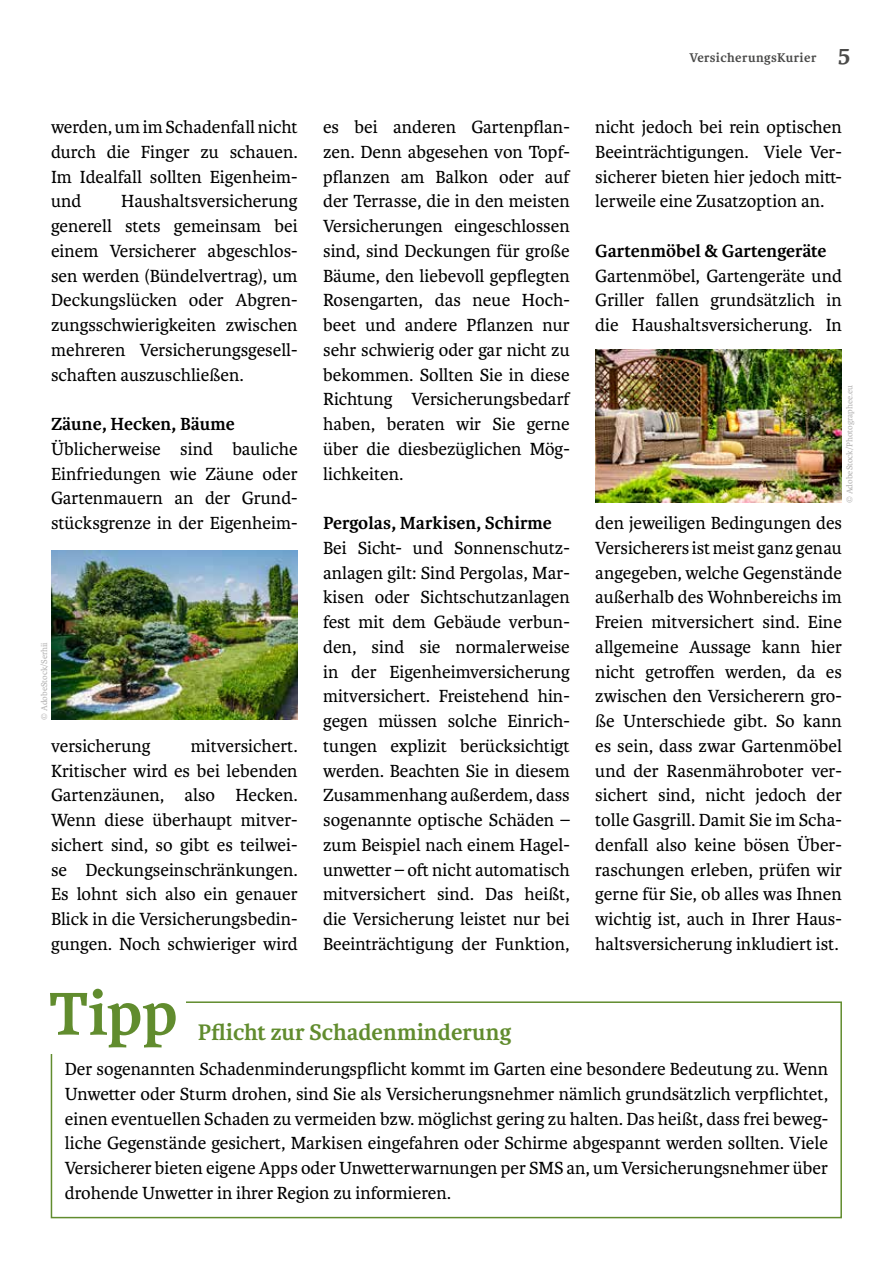
<style>
.page{position:relative;width:893px;height:1263px;background:#fff}
.page>*{position:absolute;margin:0;border:0;box-sizing:border-box;transform-origin:0 0}
.t1{font:700 24px "Karmina";color:#618c2e}
.t2{font:18.75px/24.8px "Karmina";color:#000;text-align:justify}
.t3{font:700 18.75px "Karmina";color:#000}
.t4{font:700 13.5px "Karmina";letter-spacing:.03em;color:#4a4a49}
.t5{font:9px "Karmina";color:#b3b2b2}
.s1{font-size:25.5px}
</style>
<div class="page">
<div style="left:51px;top:1001px;width:791px;height:217px;border:2px solid #618c2e"></div>
<div style="left:44px;top:975px;width:142px;height:78px;background:#fff"></div>
<svg style="left:50px;top:989px;width:126px;height:58px"></svg>
<img style="left:51px;top:550px;width:247px;height:170px">
<img style="left:595px;top:349px;width:247px;height:154px">
<p class="t2" style="left:51px;top:115px;width:248px">werden, um im Schadenfall nicht durch die Finger zu schauen.<br>Im Idealfall sollten Eigenheim&shy;und</p>
<p class="t2" style="left:51px;top:189px;width:248px;text-indent:70px">Haushaltsversicherung generell stets gemeinsam bei einem Versicherer abgeschlos&shy;sen werden (Bündelvertrag), um Deckungslücken oder Abgren&shy;zungsschwierigkeiten zwischen mehreren Versicherungsgesell&shy;schaften auszuschließen.</p>
<p class="t3" style="left:51px;top:413px;width:185px">Zäune, Hecken, Bäume</p>
<p class="t2" style="left:51px;top:437px;width:248px">Üblicherweise sind bauliche Einfriedungen wie Zäune oder Gartenmauern an der Grund&shy;stücksgrenze in der Eigenheim-</p>
<p class="t5" style="left:39px;top:720px;width:79px;rotate:-90deg">© AdobeStock/Serhii</p>
<p class="t2" style="left:51px;top:734px;width:248px;text-indent:140px">mitversichert.<br>Kritischer wird es bei lebenden Gartenzäunen, also Hecken.<br>Wenn diese überhaupt mitver&shy;sichert sind, so gibt es teilwei&shy;se Deckungseinschränkungen.<br>Es lohnt sich also ein genauer Blick in die Versicherungsbedin&shy;gungen. Noch schwieriger wird</p>
<p class="t2" style="left:51px;top:734px;width:101px">versicherung</p>
<p class="t2" style="left:323px;top:115px;width:248px">es bei anderen Gartenpflan&shy;zen. Denn abgesehen von Topf&shy;pflanzen am Balkon oder auf der Terrasse, die in den meisten Versicherungen eingeschlossen sind, sind Deckungen für große Bäume, den liebevoll gepflegten Rosengarten, das neue Hoch&shy;beet und andere Pflanzen nur sehr schwierig oder gar nicht zu bekommen. Sollten Sie in diese Richtung Versicherungsbedarf haben, beraten wir Sie gerne über die diesbezüglichen Mög&shy;lichkeiten.</p>
<p class="t3" style="left:323px;top:512px;width:230px">Pergolas, Markisen, Schirme</p>
<p class="t2" style="left:323px;top:536px;width:248px">Bei Sicht- und Sonnenschutz&shy;anlagen gilt: Sind Pergolas, Mar&shy;kisen oder Sichtschutzanlagen fest mit dem Gebäude verbun&shy;den, sind sie normalerweise in der Eigenheimversicherung mitversichert. Freistehend hin&shy;gegen müssen solche Einrich&shy;tungen explizit berücksichtigt werden. Beachten Sie in diesem Zusammenhang außerdem, dass sogenannte optische Schäden – zum Beispiel nach einem Hagel&shy;unwetter – oft nicht automatisch mitversichert sind. Das heißt, die Versicherung leistet nur bei Beeinträchtigung der Funktion,</p>
<p class="t4" style="left:689px;top:50px;width:163px">VersicherungsKurier <span class="s1">5</span></p>
<p class="t2" style="left:595px;top:115px;width:248px">nicht jedoch bei rein optischen Beeinträchtigungen. Viele Ver&shy;sicherer bieten hier jedoch mitt&shy;lerweile eine Zusatzoption an.</p>
<p class="t3" style="left:595px;top:240px;width:233px">Gartenmöbel &amp; Gartengeräte</p>
<p class="t2" style="left:595px;top:263px;width:248px">Gartenmöbel, Gartengeräte und Griller fallen grundsätzlich in die Haushaltsversicherung. In</p>
<p class="t5" style="left:845px;top:503px;width:119px;rotate:-90deg">© AdobeStock/Photographee.eu</p>
<p class="t2" style="left:595px;top:511px;width:248px">den jeweiligen Bedingungen des Versicherers ist meist ganz genau angegeben, welche Gegenstände außerhalb des Wohnbereichs im Freien mitversichert sind. Eine allgemeine Aussage kann hier nicht getroffen werden, da es zwischen den Versicherern gro&shy;ße Unterschiede gibt. So kann es sein, dass zwar Gartenmöbel und der Rasenmähroboter ver&shy;sichert sind, nicht jedoch der tolle Gasgrill. Damit Sie im Scha&shy;denfall also keine bösen Über&shy;raschungen erleben, prüfen wir gerne für Sie, ob alles was Ihnen wichtig ist, auch in Ihrer Haus&shy;haltsversicherung inkludiert ist.</p>
<p class="t1" style="left:198px;top:1018px;width:315px">Pflicht zur Schadenminderung</p>
<p class="t2" style="left:65px;top:1057px;width:765px">Der sogenannten Schadenminderungspflicht kommt im Garten eine besondere Bedeutung zu. Wenn Unwetter oder Sturm drohen, sind Sie als Versicherungsnehmer nämlich grundsätzlich verpflichtet, einen eventuellen Schaden zu vermeiden bzw. möglichst gering zu halten. Das heißt, dass frei beweg&shy;liche Gegenstände gesichert, Markisen eingefahren oder Schirme abgespannt werden sollten. Viele Versicherer bieten eigene Apps oder Unwetterwarnungen per SMS an, um Versicherungsnehmer über drohende Unwetter in ihrer Region zu informieren.</p>
</div>
